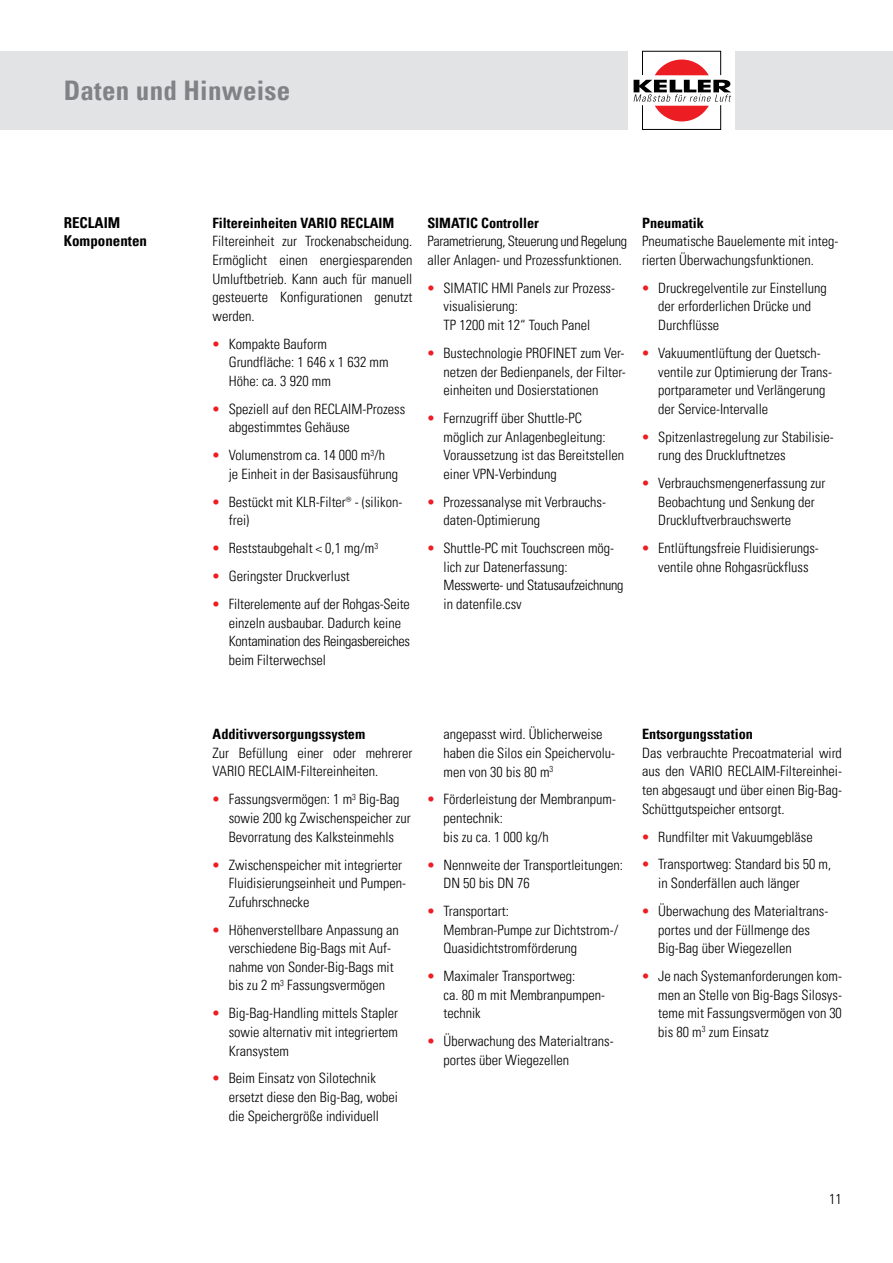
<style>
.page{position:relative;width:893px;height:1263px;background:#fff}
.page>*{position:absolute;margin:0;border:0;box-sizing:border-box;transform-origin:0 0}
.t1{font:700 condensed 27px "Univers LT Pro";letter-spacing:.01em;color:#808285}
.t2{font:700 condensed 15px/18.6px "Univers LT Pro";color:#000}
.t3{font:300 condensed 14.25px/18.6px "Univers LT Pro";color:#000}
.t4{font:700 condensed 14.25px "Univers LT Pro";color:#000}
.t5{font:300 condensed 14.25px/18.6px "Univers LT Pro";letter-spacing:-.02em;color:#000}
.s1{color:#ed1d24}
</style>
<div class="page">
<svg style="left:634px;top:51px;width:97px;height:79px"></svg>
<div style="left:735px;top:51px;width:158px;height:79px;background:#e2e3e4"></div>
<div style="left:0;top:51px;width:627px;height:79px;background:#e2e3e4"></div>
<h1 class="t1" style="left:64px;top:74px;width:228px">Daten und Hinweise</h1>
<p class="t2" style="left:64px;top:213px;width:85px">RECLAIM<br>Komponenten</p>
<p class="t4" style="left:213px;top:214px;width:183px">Filtereinheiten VARIO RECLAIM</p>
<p class="t3" style="left:213px;top:231px;width:201px;text-align:justify">Filtereinheit zur Trockenabscheidung.<br>Ermöglicht einen energiesparenden Umluftbetrieb. Kann auch für manuell gesteuerte Konfigurationen genutzt werden.</p>
<p class="t3" style="left:229px;top:334px;width:161px;text-indent:-16px"><span class="s1">•</span> Kompakte Bauform<br>Grundfläche: 1 646 x 1 632 mm<br>Höhe: ca. 3 920 mm</p>
<p class="t3" style="left:229px;top:399px;width:178px;text-indent:-16px"><span class="s1">•</span> Speziell auf den RECLAIM-Prozess abgestimmtes Gehäuse</p>
<p class="t3" style="left:229px;top:445px;width:171px;text-indent:-16px"><span class="s1">•</span> Volumenstrom ca. 14 000 m<sup>3</sup>/h je Einheit in der Basisausführung</p>
<p class="t3" style="left:229px;top:492px;width:175px;text-indent:-16px"><span class="s1">•</span> Bestückt mit KLR-Filter® - (silikon&shy;frei)</p>
<p class="t3" style="left:213px;top:538px;width:167px"><span class="s1">•</span> Reststaubgehalt &lt; 0,1 mg/m<sup>3</sup></p>
<p class="t3" style="left:213px;top:566px;width:139px"><span class="s1">•</span> Geringster Druckverlust</p>
<p class="t3" style="left:229px;top:594px;width:183px;text-indent:-16px"><span class="s1">•</span> Filterelemente auf der Rohgas-Seite einzeln ausbaubar. Dadurch keine<br>Kontamination des Reingasbereiches beim Filterwechsel</p>
<p class="t4" style="left:427px;top:214px;width:113px">SIMATIC Controller</p>
<p class="t5" style="left:427px;top:231px;width:201px">Parametrierung, Steuerung und Regelung aller Anlagen- und Prozessfunktionen.</p>
<p class="t3" style="left:443px;top:278px;width:173px;text-indent:-16px"><span class="s1">•</span> SIMATIC HMI Panels zur Prozess&shy;visualisierung:<br>TP 1200 mit 12“ Touch Panel</p>
<p class="t3" style="left:443px;top:343px;width:184px;text-align:justify;text-indent:-16px"><span class="s1">•</span> Bustechnologie PROFINET zum Ver&shy;netzen der Bedienpanels, der Filter&shy;einheiten und Dosierstationen</p>
<p class="t3" style="left:443px;top:408px;width:182px;text-indent:-16px"><span class="s1">•</span> Fernzugriff über Shuttle-PC möglich zur Anlagenbegleitung:<br>Voraussetzung ist das Bereitstellen einer VPN-Verbindung</p>
<p class="t3" style="left:443px;top:492px;width:164px;text-indent:-16px"><span class="s1">•</span> Prozessanalyse mit Verbrauchs&shy;daten-Optimierung</p>
<p class="t3" style="left:443px;top:538px;width:182px;text-indent:-16px"><span class="s1">•</span> Shuttle-PC mit Touchscreen mög&shy;lich zur Datenerfassung:<br>Messwerte- und Statusaufzeichnung in datenfile.csv</p>
<p class="t4" style="left:642px;top:214px;width:63px">Pneumatik</p>
<p class="t3" style="left:642px;top:231px;width:198px">Pneumatische Bauelemente mit integ&shy;rierten Überwachungsfunktionen.</p>
<p class="t3" style="left:658px;top:278px;width:170px;text-indent:-16px"><span class="s1">•</span> Druckregelventile zur Einstellung der erforderlichen Drücke und<br>Durchflüsse</p>
<p class="t3" style="left:658px;top:343px;width:175px;text-indent:-16px"><span class="s1">•</span> Vakuumentlüftung der Quetsch&shy;ventile zur Optimierung der Trans&shy;portparameter und Verlängerung der Service-Intervalle</p>
<p class="t3" style="left:658px;top:426px;width:177px;text-indent:-16px"><span class="s1">•</span> Spitzenlastregelung zur Stabilisie&shy;rung des Druckluftnetzes</p>
<p class="t3" style="left:658px;top:473px;width:169px;text-indent:-16px"><span class="s1">•</span> Verbrauchsmengenerfassung zur<br>Beobachtung und Senkung der<br>Druckluftverbrauchswerte</p>
<p class="t3" style="left:642px;top:538px;width:178px;text-align:center"><span class="s1">•</span> Entlüftungsfreie Fluidisierungs&shy;ventile ohne Rohgasrückfluss</p>
<p class="t4" style="left:213px;top:725px;width:154px">Additivversorgungssystem</p>
<p class="t3" style="left:213px;top:743px;width:201px">Zur Befüllung einer oder mehrerer<br>VARIO RECLAIM-Filtereinheiten.</p>
<p class="t3" style="left:229px;top:789px;width:183px;text-indent:-16px"><span class="s1">•</span> Fassungsvermögen: 1 m<sup>3</sup> Big-Bag sowie 200 kg Zwischenspeicher zur<br>Bevorratung des Kalksteinmehls</p>
<p class="t3" style="left:229px;top:854px;width:179px;text-indent:-16px"><span class="s1">•</span> Zwischenspeicher mit integrierter<br>Fluidisierungseinheit und Pumpen-<br>Zufuhrschnecke</p>
<p class="t3" style="left:229px;top:919px;width:172px;text-indent:-16px"><span class="s1">•</span> Höhenverstellbare Anpassung an verschiedene Big-Bags mit Auf&shy;nahme von Sonder-Big-Bags mit bis zu 2 m<sup>3</sup> Fassungsvermögen</p>
<p class="t3" style="left:229px;top:1003px;width:171px;text-align:justify;text-indent:-16px"><span class="s1">•</span> Big-Bag-Handling mittels Stapler sowie alternativ mit integriertem Kransystem</p>
<p class="t3" style="left:229px;top:1068px;width:171px;text-indent:-16px"><span class="s1">•</span> Beim Einsatz von Silotechnik ersetzt diese den Big-Bag, wobei die Speichergröße individuell</p>
<p class="t3" style="left:443px;top:724px;width:173px">angepasst wird. Üblicherweise haben die Silos ein Speichervolu&shy;men von 30 bis 80 m<sup>3</sup></p>
<p class="t3" style="left:443px;top:789px;width:174px;text-indent:-16px"><span class="s1">•</span> Förderleistung der Membranpum&shy;pentechnik:<br>bis zu ca. 1 000 kg/h</p>
<p class="t3" style="left:443px;top:854px;width:181px;text-indent:-16px"><span class="s1">•</span> Nennweite der Transportleitungen:<br>DN 50 bis DN 76</p>
<p class="t3" style="left:443px;top:901px;width:176px;text-indent:-16px"><span class="s1">•</span> Transportart:<br>Membran-Pumpe zur Dichtstrom-/<br>Quasidichtstromförderung</p>
<p class="t3" style="left:443px;top:966px;width:163px;text-indent:-16px"><span class="s1">•</span> Maximaler Transportweg:<br>ca. 80 m mit Membranpumpen&shy;technik</p>
<p class="t3" style="left:443px;top:1031px;width:172px;text-indent:-16px"><span class="s1">•</span> Überwachung des Materialtrans&shy;portes über Wiegezellen</p>
<p class="t4" style="left:642px;top:725px;width:112px">Entsorgungsstation</p>
<p class="t3" style="left:642px;top:743px;width:201px;text-align:justify">Das verbrauchte Precoatmaterial wird aus den VARIO RECLAIM-Filtereinhei&shy;ten abgesaugt und über einen Big-Bag-Schüttgutspeicher entsorgt.</p>
<p class="t3" style="left:642px;top:826px;width:172px"><span class="s1">•</span> Rundfilter mit Vakuumgebläse</p>
<p class="t3" style="left:658px;top:854px;width:175px;text-indent:-16px"><span class="s1">•</span> Transportweg: Standard bis 50 m, in Sonderfällen auch länger</p>
<p class="t3" style="left:658px;top:901px;width:172px;text-indent:-16px"><span class="s1">•</span> Überwachung des Materialtrans&shy;portes und der Füllmenge des<br>Big-Bag über Wiegezellen</p>
<p class="t3" style="left:658px;top:966px;width:185px;text-align:justify;text-indent:-16px"><span class="s1">•</span> Je nach Systemanforderungen kom&shy;men an Stelle von Big-Bags Silosys&shy;teme mit Fassungsvermögen von 30 bis 80 m<sup>3</sup> zum Einsatz</p>
<p class="t3" style="left:829px;top:1189px;width:14px">11</p>
</div>
